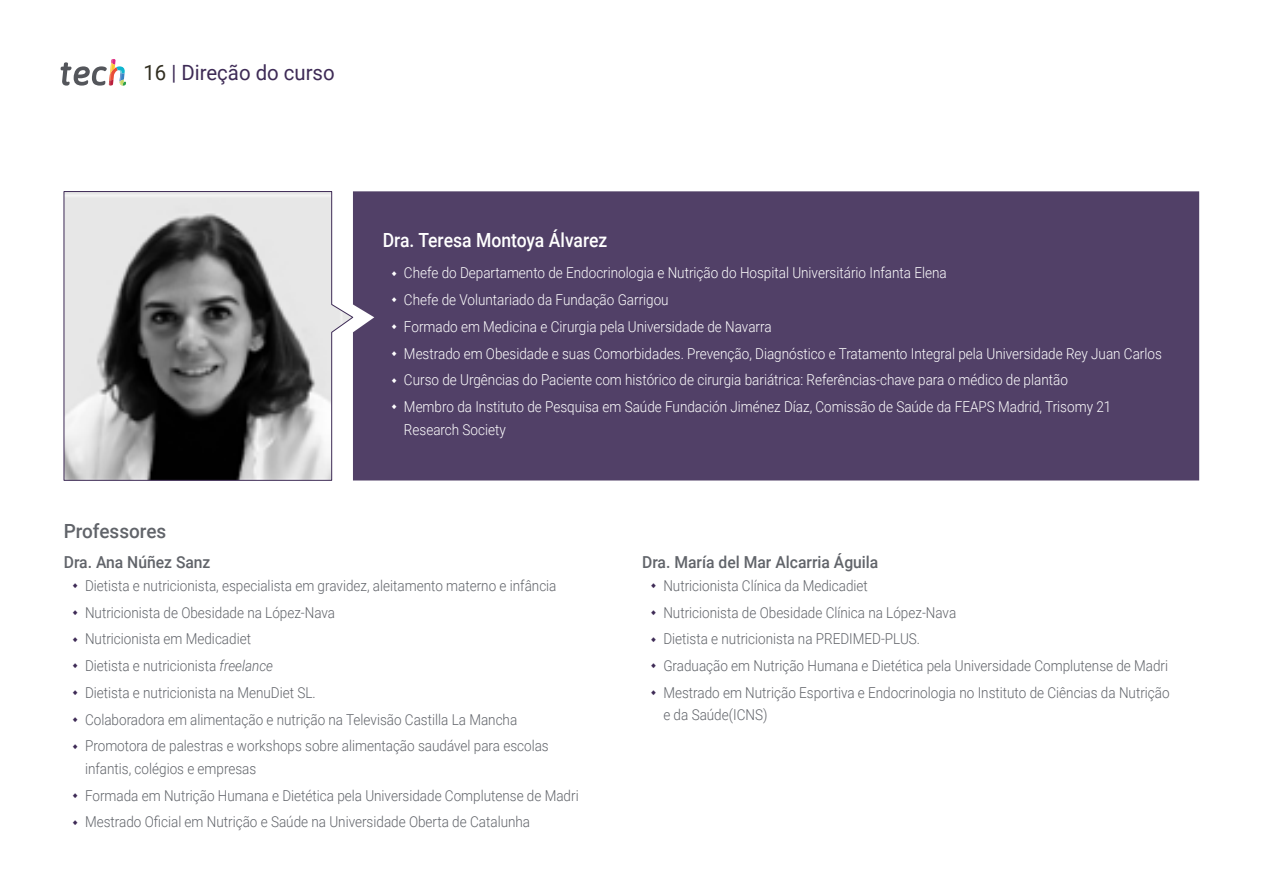
<style>
.page{position:relative;width:1263px;height:893px;background:#fff}
.page>*{position:absolute;margin:0;border:0;box-sizing:border-box;transform-origin:0 0}
.t1{font:21px "Roboto";color:#3e2b56}
.t2{font:500 19.5px "Roboto";color:#fff;scale:.9 1}
.t3{font:500 19.5px "Roboto";color:#61646a}
.t4{font:500 16.5px "Roboto";color:#61646a;scale:.95 1}
.t5{font:300 15px/26.7px "Roboto";color:#61646a;scale:.9 1}
.t6{font:300 15px/26.7px "Roboto";color:#fff;scale:.9 1}
.s1{color:#312e20}
.s2{color:#3d2b56}
.s3{font-style:italic}
</style>
<div class="page">
<svg style="left:61px;top:59px;width:65px;height:27px"></svg>
<div style="left:353px;top:191px;width:846px;height:289px;background:#514067"></div>
<svg style="left:64px;top:191px;width:289px;height:290px;background:#979797"></svg>
<svg style="left:392px;top:271px;width:5px;height:5px"></svg>
<svg style="left:392px;top:298px;width:5px;height:5px"></svg>
<svg style="left:392px;top:324px;width:5px;height:5px"></svg>
<svg style="left:392px;top:351px;width:5px;height:5px"></svg>
<svg style="left:392px;top:378px;width:5px;height:5px"></svg>
<svg style="left:392px;top:405px;width:5px;height:5px"></svg>
<h1 class="t1" style="left:144px;top:57px;width:193px"><span class="s1">16</span> <span class="s2">|</span> Direção do curso</h1>
<h2 class="t3" style="left:64px;top:517px;width:104px">Professores</h2>
<h2 class="t2" style="left:383px;top:226px;width:251px">Dra. Teresa Montoya Álvarez</h2>
<p class="t6" style="left:404px;top:259px;width:844px">Chefe do Departamento de Endocrinologia e Nutrição do Hospital Universitário Infanta Elena<br>Chefe de Voluntariado da Fundação Garrigou<br>Formado em Medicina e Cirurgia pela Universidade de Navarra<br>Mestrado em Obesidade e suas Comorbidades. Prevenção, Diagnóstico e Tratamento Integral pela Universidade Rey Juan Carlos Curso de Urgências do Paciente com histórico de cirurgia bariátrica: Referências-chave para o médico de plantão<br>Membro da Instituto de Pesquisa em Saúde Fundación Jiménez Díaz, Comissão de Saúde da FEAPS Madrid, Trisomy 21</p>
<p class="t6" style="left:404px;top:415px;width:115px">Research Society</p>
<p class="t4" style="left:64px;top:551px;width:156px">Dra. Ana Núñez Sanz</p>
<p class="t5" style="left:85px;top:571px;width:525px">Dietista e nutricionista, especialista em gravidez, aleitamento materno e infância Nutricionista de Obesidade na López-Nava<br>Nutricionista em Medicadiet<br>Dietista e nutricionista <span class="s3">freelance<br></span>Dietista e nutricionista na MenuDiet SL.<br>Colaboradora em alimentação e nutrição na Televisão Castilla La Mancha Promotora de palestras e workshops sobre alimentação saudável para escolas</p>
<p class="t5" style="left:85px;top:754px;width:550px">infantis, colégios e empresas<br>Formada em Nutrição Humana e Dietética pela Universidade Complutense de Madri<br>Mestrado Oficial em Nutrição e Saúde na Universidade Oberta de Catalunha</p>
<p class="t4" style="left:642px;top:551px;width:250px">Dra. María del Mar Alcarria Águila</p>
<p class="t5" style="left:663px;top:571px;width:564px">Nutricionista Clínica da Medicadiet<br>Nutricionista de Obesidade Clínica na López-Nava<br>Dietista e nutricionista na PREDIMED-PLUS.<br>Graduação em Nutrição Humana e Dietética pela Universidade Complutense de Madri Mestrado em Nutrição Esportiva e Endocrinologia no Instituto de Ciências da Nutrição</p>
<p class="t5" style="left:663px;top:701px;width:117px">e da Saúde(ICNS)</p>
</div>
